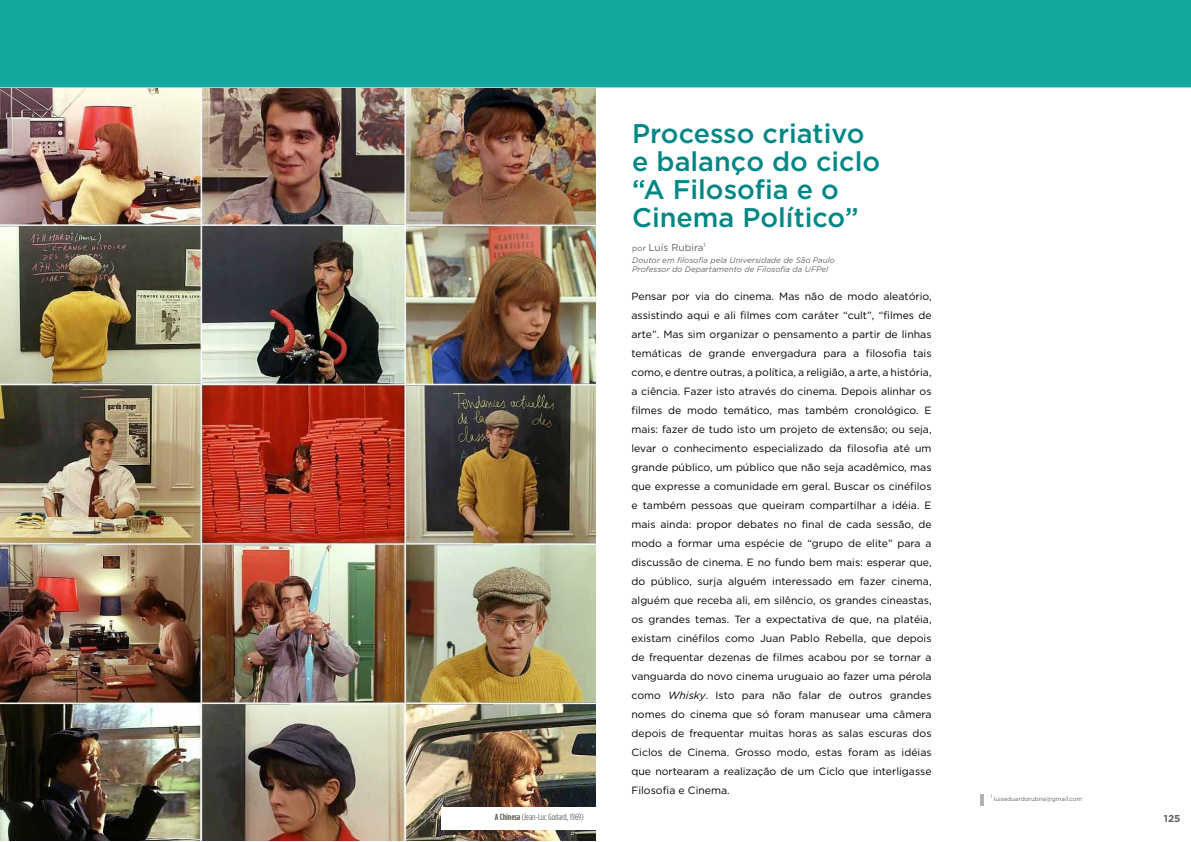
<style>
.page{position:relative;width:1191px;height:842px;background:#fff}
.page>*{position:absolute;margin:0;border:0;box-sizing:border-box;transform-origin:0 0}
.t1{font:500 27px/28px "Gotham HTF";color:#008785}
.t2{font:10.5px/19px "Gotham HTF";color:#000;text-align:justify}
.t3{font:10px "Gotham HTF";color:#65655e}
.t4{font:700 10px "Gotham HTF";color:#65655e}
.t5{font:condensed 9px "Gotham HTF";color:#65655e}
.t6{font:italic 8px/9.6px "Gotham HTF";color:#65655e}
.t7{font:6px "Gotham HTF";color:#65655e}
.s1{font-size:8px}
.s2{font-style:italic}
.s3{font-weight:700}
</style>
<div class="page">
<img style="left:0;top:0;width:1191px;height:841px">
<img style="left:0;top:88px;width:595px;height:753px">
<div style="left:441px;top:807px;width:154px;height:22px;background:#fff"></div>
<hr style="left:980px;top:794px;width:4px;height:12px;background:#b2b2ae">
<h1 class="t1" style="left:632px;top:119px;width:249px">Processo criativo e balanço do ciclo “A Filosofia e o<br>Cinema Político”</h1>
<p class="t3" style="left:632px;top:242px;width:75px"><span class="s1">por</span> Luís Rubira<sup>1</sup></p>
<p class="t6" style="left:632px;top:255px;width:204px">Doutor em filosofia pela Universidade de São Paulo<br>Professor do Departamento de Filosofia da UFPel</p>
<p class="t2" style="left:631px;top:286px;width:302px">Pensar por via do cinema. Mas não de modo aleatório, assistindo aqui e ali filmes com caráter “cult”, “filmes de arte”. Mas sim organizar o pensamento a partir de linhas temáticas de grande envergadura para a filosofia tais como, e dentre outras, a política, a religião, a arte, a história, a ciência. Fazer isto através do cinema. Depois alinhar os filmes de modo temático, mas também cronológico. E mais: fazer de tudo isto um projeto de extensão; ou seja, levar o conhecimento especializado da filosofia até um grande público, um público que não seja acadêmico, mas que expresse a comunidade em geral. Buscar os cinéfilos e também pessoas que queiram compartilhar a idéia. E mais ainda: propor debates no final de cada sessão, de modo a formar uma espécie de “grupo de elite” para a discussão de cinema. E no fundo bem mais: esperar que, do público, surja alguém interessado em fazer cinema, alguém que receba ali, em silêncio, os grandes cineastas, os grandes temas. Ter a expectativa de que, na platéia, existam cinéfilos como Juan Pablo Rebella, que depois de frequentar dezenas de filmes acabou por se tornar a vanguarda do novo cinema uruguaio ao fazer uma pérola como <span class="s2">Whisky</span>. Isto para não falar de outros grandes nomes do cinema que só foram manusear uma câmera depois de frequentar muitas horas as salas escuras dos Ciclos de Cinema. Grosso modo, estas foram as idéias que nortearam a realização de um Ciclo que interligasse Filosofia e Cinema.</p>
<p class="t7" style="left:990px;top:795px;width:93px"><sup>1</sup> luiseduardorubira@gmail.com</p>
<p class="t5" style="left:495px;top:812px;width:90px"><span class="s3">A Chinesa</span> (Jean-Luc Godard, 1969)</p>
<p class="t4" style="left:1163px;top:813px;width:18px">125</p>
</div>
